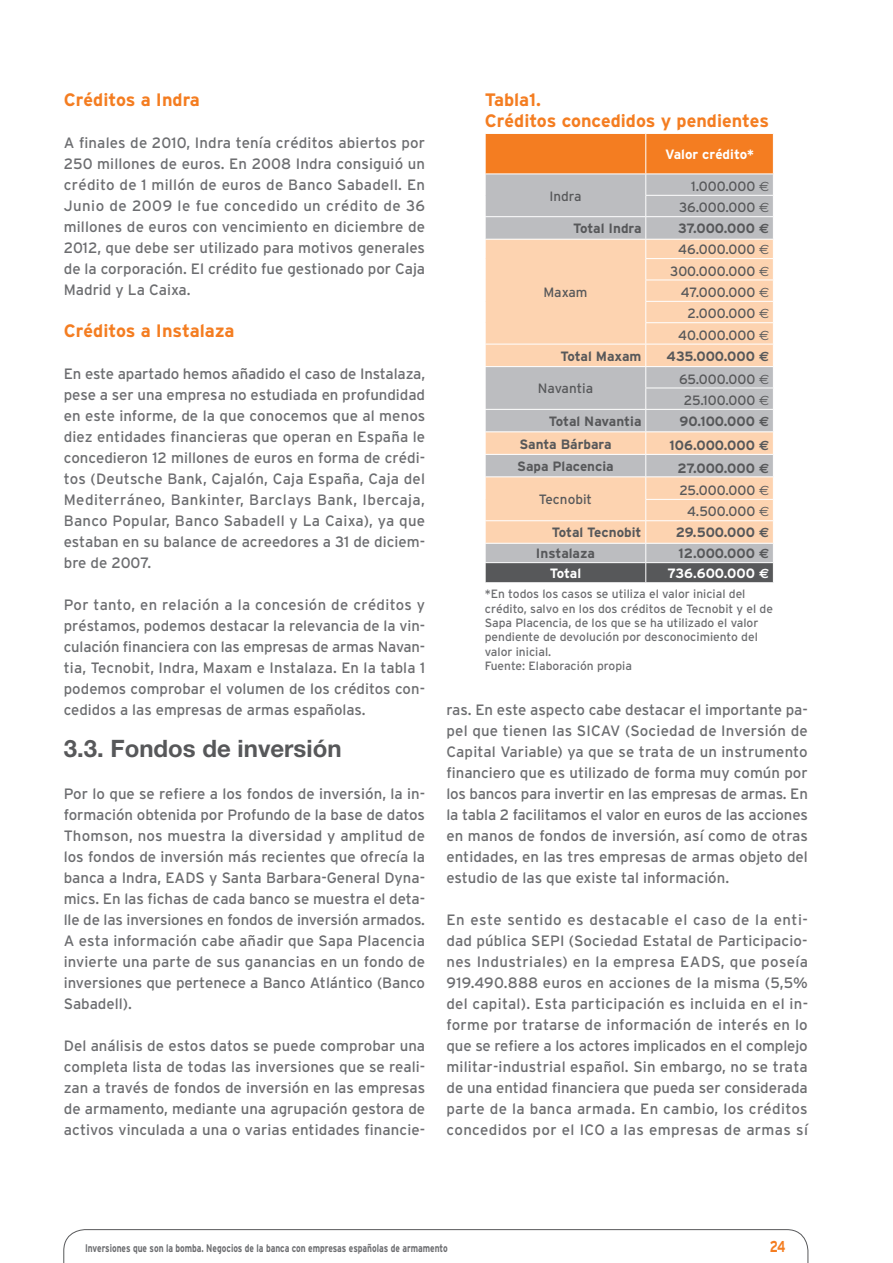
<style>
.page{position:relative;width:893px;height:1263px;background:#fff}
.page>*{position:absolute;margin:0;border:0;box-sizing:border-box;transform-origin:0 0}
.t1{font:700 24px "Helvetica Neue";color:#57585a}
.t2{font:700 18px/21px "Interstate";color:#f47d21}
.t3{font:700 15.75px "Interstate";color:#f47d21;scale:.76 1}
.t4{font:15px/21px "Interstate";color:#6c6d70;text-align:justify}
.t5{font:700 13.5px "Interstate";color:#57585a}
.t6{font:13.5px/21.3px "Interstate";color:#57585a;text-align:right}
.t7{font:700 13.5px "Interstate";color:#fff}
.t8{font:12px/14.4px "Interstate";color:#6c6d70}
.t9{font:700 10.95px "Interstate";color:#6c6d70;scale:.76 1}
.s1{font-family:"Euro Sans"}
</style>
<div class="page">
<svg style="left:63px;top:1229px;width:745px;height:34px"></svg>
<svg style="left:485px;top:133px;width:289px;height:449px;background:#ddc0a9"></svg>
<p class="t2" style="left:64px;top:89px;width:138px">Créditos a Indra</p>
<p class="t4" style="left:64px;top:132px;width:363px">A finales de 2010, Indra tenía créditos abiertos por 250 millones de euros. En 2008 Indra consiguió un crédito de 1 millón de euros de Banco Sabadell. En Junio de 2009 le fue concedido un crédito de 36 millones de euros con vencimiento en diciembre de 2012, que debe ser utilizado para motivos generales de la corporación. El crédito fue gestionado por Caja Madrid y La Caixa.</p>
<p class="t2" style="left:64px;top:320px;width:172px">Créditos a Instalaza</p>
<p class="t4" style="left:64px;top:363px;width:363px">En este apartado hemos añadido el caso de Instalaza, pese a ser una empresa no estudiada en profundidad en este informe, de la que conocemos que al menos diez entidades financieras que operan en España le concedieron 12 millones de euros en forma de crédi&shy;tos (Deutsche Bank, Cajalón, Caja España, Caja del Mediterráneo, Bankinter, Barclays Bank, Ibercaja, Banco Popular, Banco Sabadell y La Caixa), ya que estaban en su balance de acreedores a 31 de diciem&shy;bre de 2007.</p>
<p class="t4" style="left:64px;top:594px;width:363px">Por tanto, en relación a la concesión de créditos y préstamos, podemos destacar la relevancia de la vin&shy;culación financiera con las empresas de armas Navan&shy;tia, Tecnobit, Indra, Maxam e Instalaza. En la tabla 1 podemos comprobar el volumen de los créditos con&shy;cedidos a las empresas de armas españolas.</p>
<h1 class="t1" style="left:64px;top:734px;width:279px">3.3. Fondos de inversión</h1>
<p class="t4" style="left:64px;top:783px;width:363px">Por lo que se refiere a los fondos de inversión, la in&shy;formación obtenida por Profundo de la base de datos Thomson, nos muestra la diversidad y amplitud de los fondos de inversión más recientes que ofrecía la banca a Indra, EADS y Santa Barbara-General Dyna&shy;mics. En las fichas de cada banco se muestra el deta&shy;lle de las inversiones en fondos de inversión armados.<br>A esta información cabe añadir que Sapa Placencia invierte una parte de sus ganancias en un fondo de inversiones que pertenece a Banco Atlántico (Banco Sabadell).</p>
<p class="t4" style="left:64px;top:1035px;width:363px">Del análisis de estos datos se puede comprobar una completa lista de todas las inversiones que se reali&shy;zan a través de fondos de inversión en las empresas de armamento, mediante una agrupación gestora de activos vinculada a una o varias entidades financie-</p>
<p class="t2" style="left:485px;top:89px;width:286px">Tabla1.<br>Créditos concedidos y pendientes</p>
<p class="t7" style="left:665px;top:147px;width:90px">Valor crédito*</p>
<p class="t6" style="left:549px;top:185px;width:33px">Indra</p>
<p class="t6" style="left:679px;top:176px;width:91px">1.000.000 <span class="s1">E<br></span>36.000.000 <span class="s1">E</span></p>
<p class="t5" style="left:573px;top:221px;width:70px">Total Indra</p>
<p class="t5" style="left:678px;top:221px;width:93px">37.000.000 <span class="s1">E</span></p>
<p class="t6" style="left:543px;top:282px;width:46px">Maxam</p>
<p class="t6" style="left:670px;top:239px;width:100px">46.000.000 <span class="s1">E<br></span>300.000.000 <span class="s1">E<br></span>47.000.000 <span class="s1">E<br></span>2.000.000 <span class="s1">E<br></span>40.000.000 <span class="s1">E</span></p>
<p class="t5" style="left:560px;top:348px;width:83px">Total Maxam</p>
<p class="t5" style="left:667px;top:348px;width:104px">435.000.000 <span class="s1">E</span></p>
<p class="t6" style="left:538px;top:378px;width:57px">Navantia</p>
<p class="t6" style="left:679px;top:368px;width:92px;text-align:center">65.000.000 <span class="s1">E<br></span>25.100.000 <span class="s1">E</span></p>
<p class="t5" style="left:549px;top:414px;width:94px">Total Navantia</p>
<p class="t5" style="left:679px;top:414px;width:91px">90.100.000 <span class="s1">E</span></p>
<p class="t5" style="left:519px;top:436px;width:94px">Santa Bárbara</p>
<p class="t5" style="left:670px;top:438px;width:101px">106.000.000 <span class="s1">E</span></p>
<p class="t5" style="left:517px;top:459px;width:98px">Sapa Placencia</p>
<p class="t5" style="left:677px;top:460px;width:93px">27.000.000 <span class="s1">E</span></p>
<p class="t6" style="left:539px;top:489px;width:55px">Tecnobit</p>
<p class="t6" style="left:679px;top:480px;width:91px;text-align:center">25.000.000 <span class="s1">E<br></span>4.500.000 <span class="s1">E</span></p>
<p class="t5" style="left:552px;top:525px;width:91px">Total Tecnobit</p>
<p class="t5" style="left:676px;top:525px;width:95px">29.500.000 <span class="s1">E</span></p>
<p class="t5" style="left:536px;top:546px;width:60px">Instalaza</p>
<p class="t5" style="left:679px;top:546px;width:92px">12.000.000 <span class="s1">E</span></p>
<p class="t7" style="left:550px;top:566px;width:33px">Total</p>
<p class="t7" style="left:667px;top:566px;width:103px">736.600.000 <span class="s1">E</span></p>
<p class="t8" style="left:485px;top:587px;width:290px">*En todos los casos se utiliza el valor inicial del crédito, salvo en los dos créditos de Tecnobit y el de Sapa Placencia, de los que se ha utilizado el valor pendiente de devolución por desconocimiento del valor inicial.<br>Fuente: Elaboración propia</p>
<p class="t4" style="left:446px;top:699px;width:363px">ras. En este aspecto cabe destacar el importante pa&shy;pel que tienen las SICAV (Sociedad de Inversión de Capital Variable) ya que se trata de un instrumento financiero que es utilizado de forma muy común por los bancos para invertir en las empresas de armas. En la tabla 2 facilitamos el valor en euros de las acciones en manos de fondos de inversión, así como de otras entidades, en las tres empresas de armas objeto del estudio de las que existe tal información.</p>
<p class="t4" style="left:446px;top:909px;width:363px">En este sentido es destacable el caso de la enti&shy;dad pública SEPI (Sociedad Estatal de Participacio&shy;nes Industriales) en la empresa EADS, que poseía 919.490.888 euros en acciones de la misma (5,5% del capital). Esta participación es incluida en el in&shy;forme por tratarse de información de interés en lo que se refiere a los actores implicados en el complejo militar-industrial español. Sin embargo, no se trata de una entidad financiera que pueda ser considerada parte de la banca armada. En cambio, los créditos concedidos por el ICO a las empresas de armas sí</p>
<p class="t9" style="left:85px;top:1242px;width:479px">Inversiones que son la bomba. Negocios de la banca con empresas españolas de armamento</p>
<p class="t3" style="left:770px;top:1238px;width:22px">24</p>
</div>
